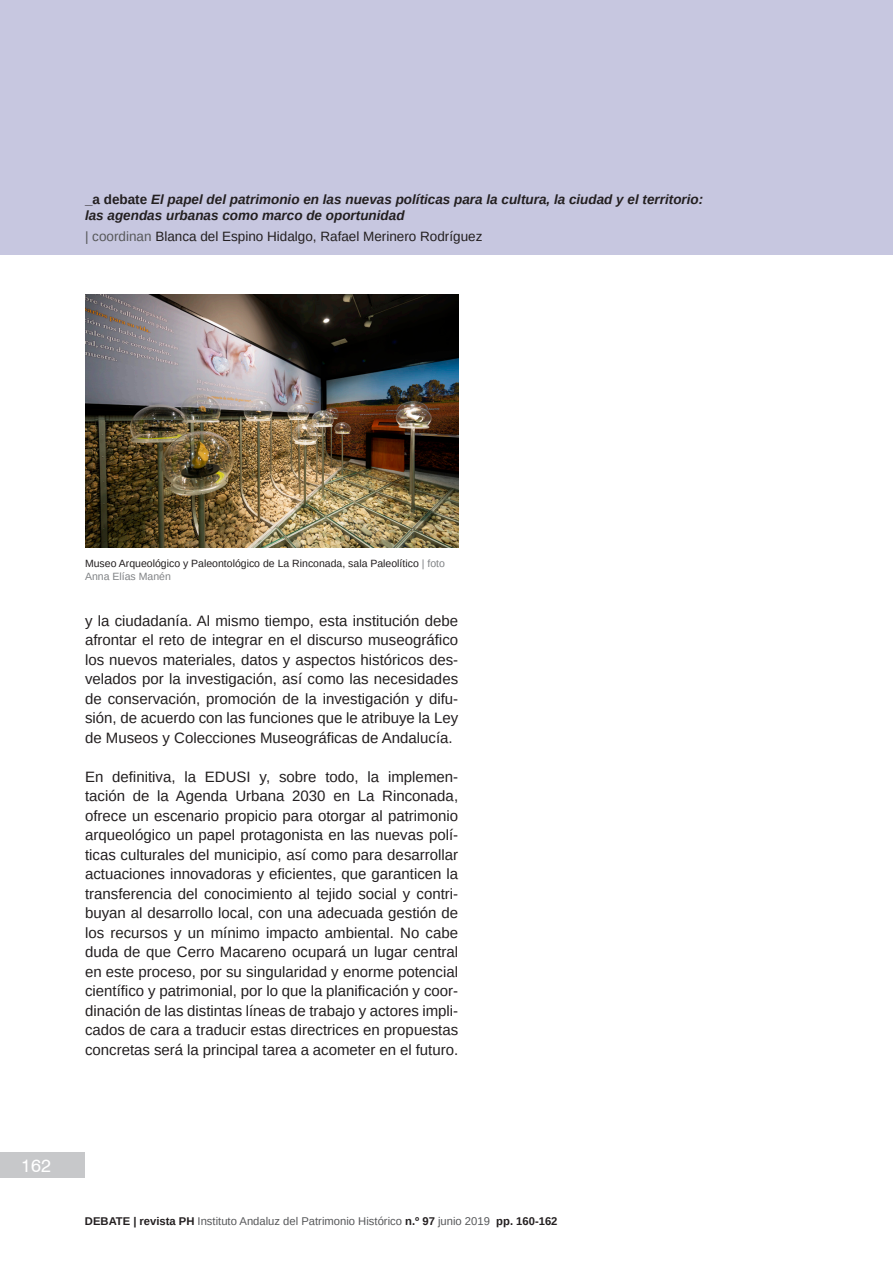
<style>
.page{position:relative;width:893px;height:1263px;background:#fff}
.page>*{position:absolute;margin:0;border:0;box-sizing:border-box;transform-origin:0 0}
.t1{font:18px "Swiss 721 BT";color:#fff}
.t2{font:15px/19.5px "Arimo";color:#231f20;text-align:justify}
.t3{font:italic 700 13.5px/16.2px "Arimo";color:#231f20}
.t4{font:13.5px "Arimo";color:#231f20}
.t5{font:11.25px "Arimo";color:#57585a}
.Pie_de_Foto{font:10.5px/12.6px "Arimo";color:#231f20}
.s1{font-style:normal}
.s2{color:#57585a}
.s3{color:#808285}
.s4{font-weight:700;color:#231f20}
</style>
<div class="page">
<div style="left:0;top:0;width:893px;height:255px;background:#c7c7e0"></div>
<div style="left:0;top:1152px;width:85px;height:26px;background:#c7c8ca"></div>
<img style="left:85px;top:294px;width:373px;height:254px">
<p class="t3" style="left:85px;top:191px;width:620px"><span class="s1">_a debate</span> El papel del patrimonio en las nuevas políticas para la cultura, la ciudad y el territorio: las agendas urbanas como marco de oportunidad</p>
<p class="t4" style="left:85px;top:228px;width:399px"><span class="s2">| coordinan</span> Blanca del Espino Hidalgo, Rafael Merinero Rodríguez</p>
<p class="Pie_de_Foto" style="left:85px;top:557px;width:361px">Museo Arqueológico y Paleontológico de La Rinconada, sala Paleolítico <span class="s3">| foto<br>Anna Elías Manén</span></p>
<p class="t2" style="left:85px;top:611px;width:375px">y la ciudadanía. Al mismo tiempo, esta institución debe afrontar el reto de integrar en el discurso museográfico los nuevos materiales, datos y aspectos históricos des&shy;velados por la investigación, así como las necesidades de conservación, promoción de la investigación y difu&shy;sión, de acuerdo con las funciones que le atribuye la Ley de Museos y Colecciones Museográficas de Andalucía.</p>
<p class="t2" style="left:85px;top:767px;width:375px">En definitiva, la EDUSI y, sobre todo, la implemen&shy;tación de la Agenda Urbana 2030 en La Rinconada, ofrece un escenario propicio para otorgar al patrimonio arqueológico un papel protagonista en las nuevas polí&shy;ticas culturales del municipio, así como para desarrollar actuaciones innovadoras y eficientes, que garanticen la transferencia del conocimiento al tejido social y contri&shy;buyan al desarrollo local, con una adecuada gestión de los recursos y un mínimo impacto ambiental. No cabe duda de que Cerro Macareno ocupará un lugar central en este proceso, por su singularidad y enorme potencial científico y patrimonial, por lo que la planificación y coor&shy;dinación de las distintas líneas de trabajo y actores impli&shy;cados de cara a traducir estas directrices en propuestas concretas será la principal tarea a acometer en el futuro.</p>
<p class="t1" style="left:21px;top:1154px;width:31px">162</p>
<p class="t5" style="left:85px;top:1213px;width:474px"><span class="s4">DEBATE | revista PH</span> Instituto Andaluz del Patrimonio Histórico <span class="s4">n.º 97</span> junio 2019 <span class="s4">pp. 160-162</span></p>
</div>
